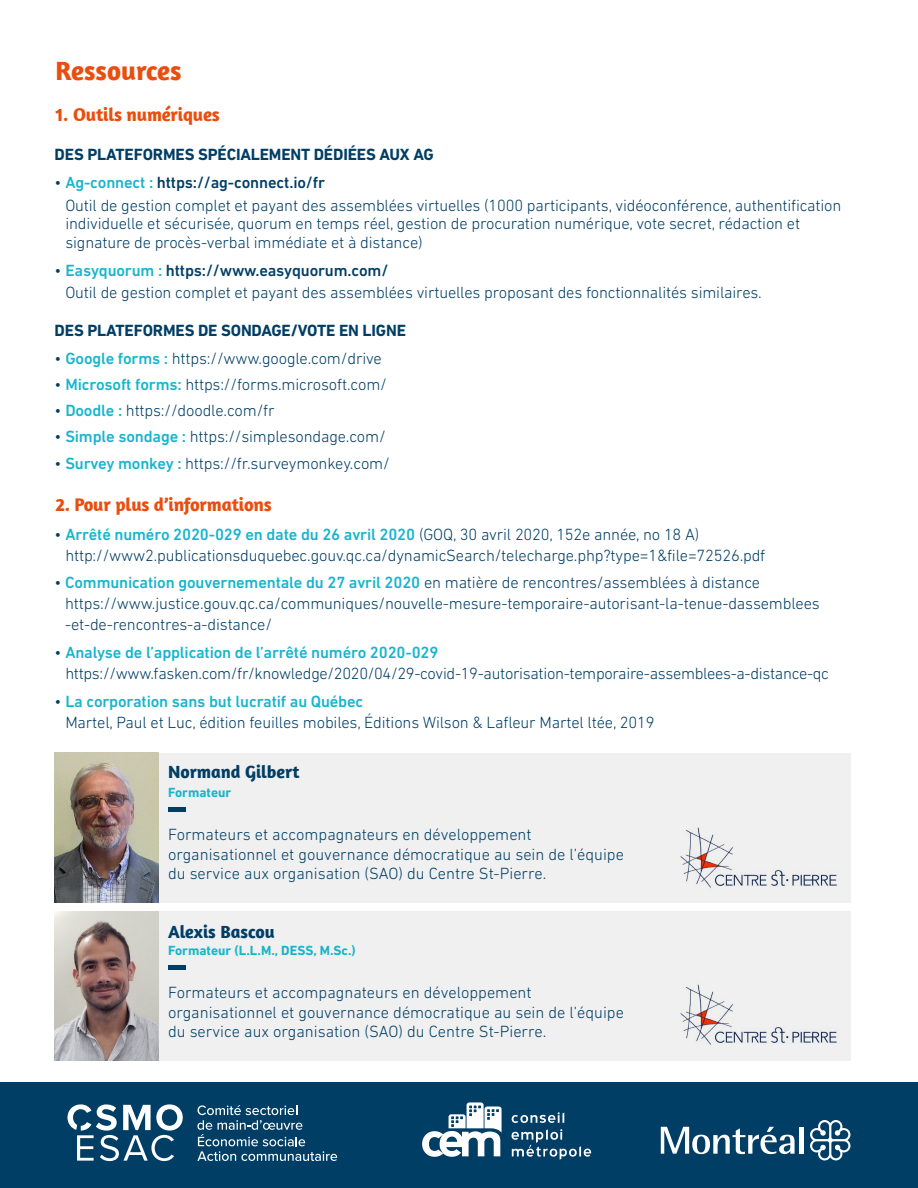
<style>
.page{position:relative;width:918px;height:1188px;background:#fff}
.page>*{position:absolute;margin:0;border:0;box-sizing:border-box;transform-origin:0 0}
.t1{font:700 27px "Amaranth";color:#e94e0f}
.t2{font:700 18.75px "Amaranth";letter-spacing:-.01em;color:#e94e0f}
.t3{font:700 18px "Amaranth";color:#003e65}
.t4{font:300 16.5px/21px "DIN Next LT Pro";letter-spacing:-.01em;color:#003e65}
.t5{font:700 16.5px "DIN Next LT Pro";letter-spacing:-.01em;color:#003e65}
.t6{font:700 13.5px "DIN Next LT Pro";color:#16b5cc}
.s1{font-weight:500;color:#16b5cc}
.s2{font-weight:500}
</style>
<div class="page">
<div style="left:0;top:1082px;width:918px;height:106px;background:#003e65"></div>
<svg style="left:197px;top:1105px;width:140px;height:56px"></svg>
<svg style="left:68px;top:1104px;width:115px;height:57px"></svg>
<svg style="left:661px;top:1127px;width:134px;height:27px"></svg>
<hr style="left:799px;top:1127px;width:4px;height:27px;background:#fff">
<svg style="left:810px;top:1120px;width:41px;height:40px"></svg>
<svg style="left:512px;top:1112px;width:52px;height:11px"></svg>
<svg style="left:512px;top:1129px;width:79px;height:31px"></svg>
<svg style="left:422px;top:1102px;width:80px;height:55px"></svg>
<div style="left:54px;top:753px;width:796px;height:150px;background:#f0f0f0"></div>
<img style="left:680px;top:827px;width:157px;height:61px">
<img style="left:54px;top:753px;width:105px;height:150px">
<hr style="left:168px;top:808px;width:17px;height:4px;background:#003e65">
<div style="left:54px;top:911px;width:796px;height:150px;background:#f0f0f0"></div>
<img style="left:54px;top:911px;width:105px;height:150px">
<hr style="left:168px;top:966px;width:17px;height:4px;background:#003e65">
<img style="left:680px;top:984px;width:157px;height:61px">
<h1 class="t1" style="left:56px;top:54px;width:127px">Ressources</h1>
<p class="t2" style="left:56px;top:103px;width:166px">1. Outils numériques</p>
<p class="t5" style="left:55px;top:145px;width:381px">DES PLATEFORMES SPÉCIALEMENT DÉDIÉES AUX AG</p>
<p class="t4" style="left:65px;top:171px;width:778px;line-height:22.5px;text-indent:-11px">• <span class="s1">Ag-connect :</span> <span class="s2">https://ag-connect.io/fr<br></span>Outil de gestion complet et payant des assemblées virtuelles (1000 participants, vidéoconférence, authentification</p>
<p class="t4" style="left:65px;top:214px;width:736px;line-height:18.8px">individuelle et sécurisée, quorum en temps réel, gestion de procuration numérique, vote secret, rédaction et signature de procès-verbal immédiate et à distance)</p>
<p class="t4" style="left:65px;top:259px;width:698px;line-height:22.5px;text-indent:-11px">• <span class="s1">Easyquorum :</span> <span class="s2">https://www.easyquorum.com/<br></span>Outil de gestion complet et payant des assemblées virtuelles proposant des fonctionnalités similaires.</p>
<p class="t5" style="left:55px;top:321px;width:353px">DES PLATEFORMES DE SONDAGE/VOTE EN LIGNE</p>
<p class="t4" style="left:55px;top:347px;width:329px">• <span class="s1">Google forms :</span> https://www.google.com/drive</p>
<p class="t4" style="left:55px;top:374px;width:334px">• <span class="s1">Microsoft forms:</span> https://forms.microsoft.com/</p>
<p class="t4" style="left:55px;top:400px;width:222px">• <span class="s1">Doodle :</span> https://doodle.com/fr</p>
<p class="t4" style="left:55px;top:426px;width:333px">• <span class="s1">Simple sondage :</span> https://simplesondage.com/</p>
<p class="t4" style="left:55px;top:452px;width:337px">• <span class="s1">Survey monkey :</span> https://fr.surveymonkey.com/</p>
<p class="t2" style="left:56px;top:492px;width:218px">2. Pour plus d’informations</p>
<p class="t4" style="left:65px;top:523px;width:702px;text-indent:-11px">• <span class="s1">Arrêté numéro 2020-029 en date du 26 avril 2020</span> (GOQ, 30 avril 2020, 152e année, no 18 A) http://www2.publicationsduquebec.gouv.qc.ca/dynamicSearch/telecharge.php?type=1&amp;file=72526.pdf</p>
<p class="t4" style="left:65px;top:572px;width:756px;text-indent:-11px">• <span class="s1">Communication gouvernementale du 27 avril 2020</span> en matière de rencontres/assemblées à distance https://www.justice.gouv.qc.ca/communiques/nouvelle-mesure-temporaire-autorisant-la-tenue-dassemblees -et-de-rencontres-a-distance/</p>
<p class="t4" style="left:65px;top:642px;width:765px;text-indent:-11px">• <span class="s1">Analyse de l’application de l’arrêté numéro 2020-029 </span>https://www.fasken.com/fr/knowledge/2020/04/29-covid-19-autorisation-temporaire-assemblees-a-distance-qc</p>
<p class="t4" style="left:65px;top:691px;width:591px;text-indent:-11px">• <span class="s1">La corporation sans but lucratif au Québec<br></span>Martel, Paul et Luc, édition feuilles mobiles, Éditions Wilson &amp; Lafleur Martel ltée, 2019</p>
<p class="t3" style="left:168px;top:760px;width:133px">Normand Gilbert</p>
<p class="t6" style="left:168px;top:784px;width:65px">Formateur</p>
<p class="t4" style="left:168px;top:825px;width:457px;line-height:19.5px">Formateurs et accompagnateurs en développement organisationnel et gouvernance démocratique au sein de l’équipe du service aux organisation (SAO) du Centre St-Pierre.</p>
<p class="t3" style="left:168px;top:921px;width:108px">Alexis Bascou</p>
<p class="t6" style="left:168px;top:942px;width:189px">Formateur (L.L.M., DESS, M.Sc.)</p>
<p class="t4" style="left:168px;top:983px;width:457px;line-height:19.5px">Formateurs et accompagnateurs en développement organisationnel et gouvernance démocratique au sein de l’équipe du service aux organisation (SAO) du Centre St-Pierre.</p>
</div>
